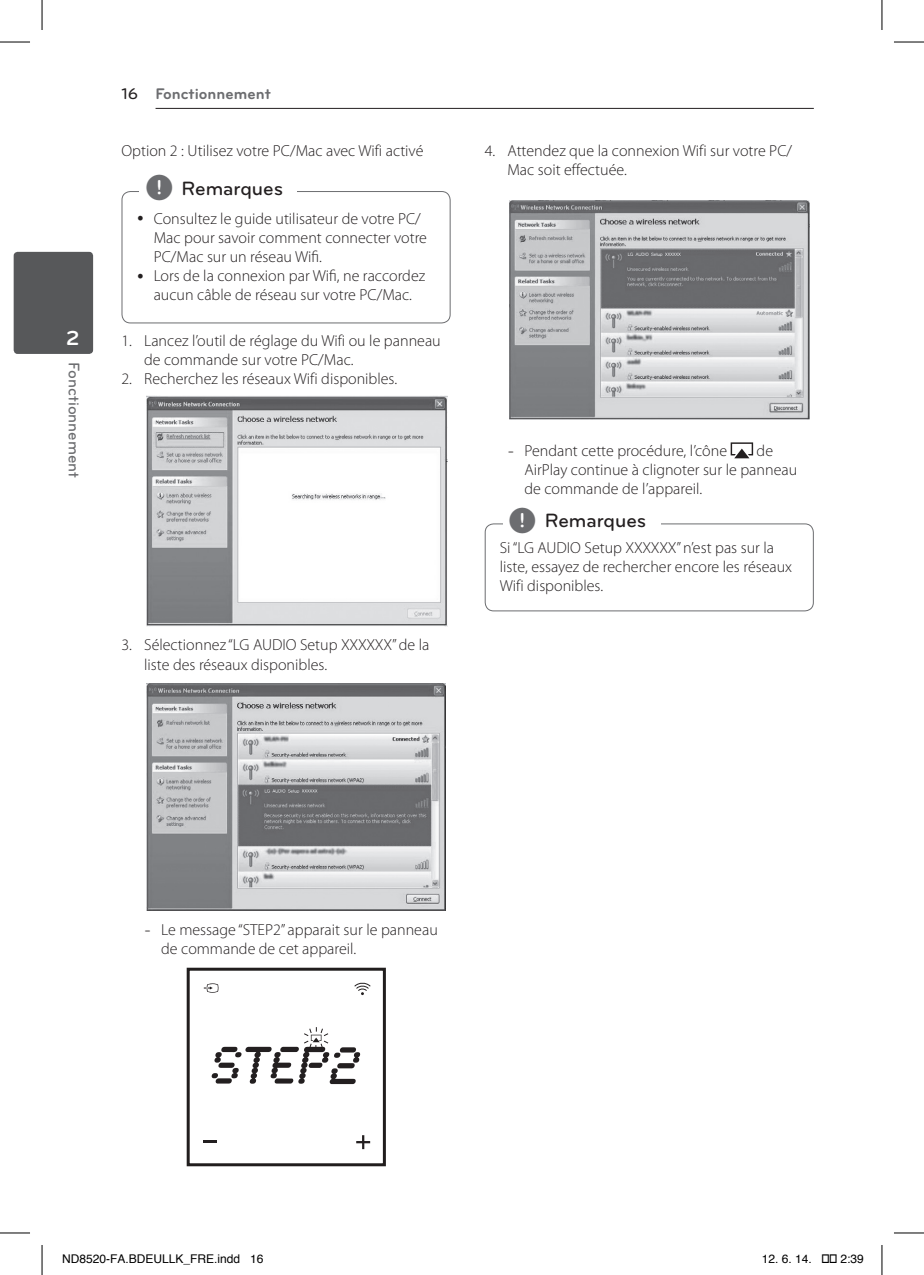
<style>
.page{position:relative;width:924px;height:1275px;background:#fff}
.page>*{position:absolute;margin:0;border:0;box-sizing:border-box;transform-origin:0 0}
.t1{font:700 21px "Bryant LG";color:#fff}
.t2{font:500 20px "Bryant LG";color:#231f20}
.Content_text_Num{font:300 16px/19.2px "Myriad Pro";color:#231f20}
.Content_text_HYP{font:300 16px/19.2px "Myriad Pro";color:#231f20}
.Content_Table{font:300 16px "Myriad Pro";color:#231f20}
.t3{font:700 16px "Bryant LG";color:#6c6d70}
.t4{font:500 16px "Bryant LG";color:#6c6d70}
.t5{font:12px "Helvetica";color:#000}
.s1{font-weight:500;color:#231f20}
.s2{font-family:"UPSYS Common";font-weight:400;font-size:30px;color:#6c6d70}
.s3{font-family:"Bryant LG";font-weight:400}
</style>
<div class="page">
<hr style="left:155px;top:108px;width:658px;height:1px;background:#231f20">
<div style="left:14px;top:252px;width:79px;height:102px;background:#57585a;border-radius:4px"></div>
<div style="left:121px;top:191px;width:329px;height:132px;border:1px solid #6c6d70;border-radius:9px"></div>
<div style="left:139px;top:185px;width:158px;height:21px;background:#fff"></div>
<img style="left:146px;top:395px;width:301px;height:231px">
<img style="left:146px;top:683px;width:299px;height:228px">
<svg style="left:204px;top:983px;width:15px;height:9px"></svg>
<svg style="left:356px;top:1135px;width:14px;height:14px"></svg>
<svg style="left:204px;top:1140px;width:13px;height:2px"></svg>
<div style="left:187px;top:967px;width:199px;height:199px;border:3px solid #211e1e"></div>
<svg style="left:211px;top:1027px;width:149px;height:57px"></svg>
<svg style="left:354px;top:982px;width:17px;height:13px"></svg>
<img style="left:509px;top:200px;width:300px;height:219px">
<svg style="left:730px;top:442px;width:22px;height:16px"></svg>
<div style="left:484px;top:523px;width:329px;height:88px;border:1px solid #6c6d70;border-radius:9px"></div>
<div style="left:502px;top:517px;width:158px;height:22px;background:#fff"></div>
<hr style="left:0;top:42px;width:30px;height:1px;background:#000">
<hr style="left:893px;top:42px;width:30px;height:1px;background:#000">
<hr style="left:0;top:1232px;width:30px;height:1px;background:#000">
<hr style="left:893px;top:1232px;width:30px;height:1px;background:#000">
<hr style="left:42px;top:0;width:1px;height:30px;background:#000">
<hr style="left:42px;top:1245px;width:1px;height:30px;background:#000">
<hr style="left:881px;top:0;width:1px;height:30px;background:#000">
<hr style="left:881px;top:1245px;width:1px;height:30px;background:#000">
<h1 class="t1" style="left:66px;top:325px;width:15px">2</h1>
<p class="t4" style="left:84px;top:362px;width:117px;rotate:90deg">Fonctionnement</p>
<p class="t3" style="left:121px;top:84px;width:151px"><span class="s1">16</span> Fonctionnement</p>
<p class="Content_Table" style="left:121px;top:141px;width:303px">Option 2 : Utilisez votre PC/Mac avec Wifi activé</p>
<p class="t2" style="left:145px;top:176px;width:139px"><span class="s2">,</span> Remarques</p>
<p class="Content_text_Num" style="left:154px;top:208px;width:275px">Consultez le guide utilisateur de votre PC/ Mac pour savoir comment connecter votre PC/Mac sur un réseau Wifi.<br>Lors de la connexion par Wifi, ne raccordez aucun câble de réseau sur votre PC/Mac.</p>
<p class="Content_text_Num" style="left:144px;top:331px;width:298px;text-indent:-23px">1. Lancez l’outil de réglage du Wifi ou le panneau de commande sur votre PC/Mac.</p>
<p class="Content_text_Num" style="left:121px;top:369px;width:277px">2. Recherchez les réseaux Wifi disponibles.</p>
<p class="Content_text_Num" style="left:144px;top:635px;width:286px;text-indent:-23px">3. Sélectionnez “LG AUDIO Setup XXXXXX” de la liste des réseaux disponibles.</p>
<p class="Content_text_Num" style="left:507px;top:141px;width:286px;text-indent:-23px">4. Attendez que la connexion Wifi sur votre PC/<br>Mac soit effectuée.</p>
<p class="Content_text_HYP" style="left:507px;top:440px;width:221px"><span class="s3">-</span> Pendant cette procédure, l’cône</p>
<p class="Content_text_HYP" style="left:524px;top:440px;width:274px;text-indent:232px">de<br>AirPlay continue à clignoter sur le panneau de commande de l’appareil.</p>
<p class="t2" style="left:508px;top:508px;width:139px"><span class="s2">,</span> Remarques</p>
<p class="Content_text_Num" style="left:499px;top:538px;width:293px">Si “LG AUDIO Setup XXXXXX” n’est pas sur la liste, essayez de rechercher encore les réseaux<br>Wifi disponibles.</p>
<p class="Content_text_HYP" style="left:161px;top:919px;width:278px;text-indent:-17px"><span class="s3">-</span> Le message “STEP2” apparait sur le panneau de commande de cet appareil.</p>
<p class="t5" style="left:62px;top:1249px;width:203px">ND8520-FA.BDEULLK_FRE.indd 16</p>
<p class="t5" style="left:761px;top:1249px;width:52px">12. 6. 14.</p>
<p class="t5" style="left:840px;top:1249px;width:25px">2:39</p>
</div>
